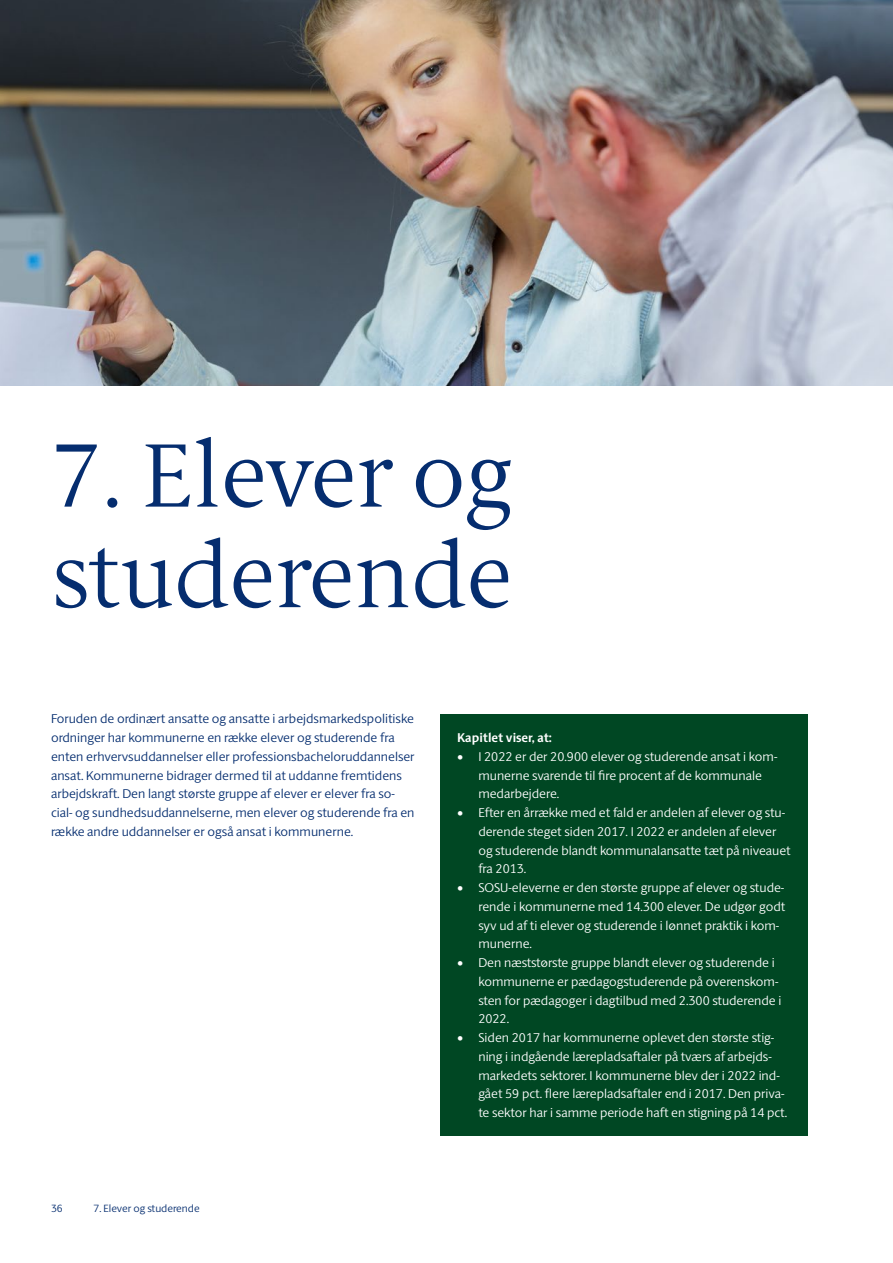
<style>
.page{position:relative;width:893px;height:1263px;background:#fff}
.page>*{position:absolute;margin:0;border:0;box-sizing:border-box;transform-origin:0 0}
.Rubrik_1{font:300 90px/100.5px "ID Serif";color:#052d6f}
.Brødtekst_Bullet{font:300 12.75px/18.8px "ID Sans";color:#fff}
.Brødtekst{font:300 12.75px/18.8px "ID Sans";color:#052d6f}
.Rubrik_3{font:700 12.75px "ID Sans";color:#fff}
.t1{font:300 10.5px "ID Sans";color:#052d6f}
.s1{font-family:"ID Serif";font-weight:400}
</style>
<div class="page">
<div style="left:440px;top:714px;width:368px;height:422px;background:#004723"></div>
<img style="left:0;top:0;width:893px;height:386px">
<h1 class="Rubrik_1" style="left:51px;top:427px;width:463px">7. Elever og studerende</h1>
<p class="Brødtekst" style="left:51px;top:709px;width:365px">Foruden de ordinært ansatte og ansatte i arbejdsmarkedspolitiske ordninger har kommunerne en række elever og studerende fra enten erhvervsuddannelser eller professionsbacheloruddannelser ansat. Kommunerne bidrager dermed til at uddanne fremtidens arbejdskraft. Den langt største gruppe af elever er elever fra so&shy;cial- og sundhedsuddannelserne, men elever og studerende fra en række andre uddannelser er også ansat i kommunerne.</p>
<p class="t1" style="left:51px;top:1202px;width:13px">36</p>
<p class="t1" style="left:94px;top:1202px;width:108px">7. Elever og studerende</p>
<h3 class="Rubrik_3" style="left:457px;top:730px;width:96px">Kapitlet viser, at:</h3>
<p class="Brødtekst_Bullet" style="left:478px;top:747px;width:301px;text-indent:-21px"><span class="s1">•</span> I 2022 er der 20.900 elever og studerende ansat i kom&shy;munerne svarende til fire procent af de kommunale medarbejdere.</p>
<p class="Brødtekst_Bullet" style="left:478px;top:803px;width:314px;text-indent:-21px"><span class="s1">•</span> Efter en årrække med et fald er andelen af elever og stu&shy;derende steget siden 2017. I 2022 er andelen af elever og studerende blandt kommunalansatte tæt på niveauet fra 2013.</p>
<p class="Brødtekst_Bullet" style="left:478px;top:878px;width:309px;text-indent:-21px"><span class="s1">•</span> SOSU-eleverne er den største gruppe af elever og stude&shy;rende i kommunerne med 14.300 elever. De udgør godt syv ud af ti elever og studerende i lønnet praktik i kom&shy;munerne.</p>
<p class="Brødtekst_Bullet" style="left:478px;top:953px;width:305px;text-indent:-21px"><span class="s1">•</span> Den næststørste gruppe blandt elever og studerende i kommunerne er pædagogstuderende på overenskom&shy;sten for pædagoger i dagtilbud med 2.300 studerende i 2022.</p>
<p class="Brødtekst_Bullet" style="left:478px;top:1028px;width:310px;text-indent:-21px"><span class="s1">•</span> Siden 2017 har kommunerne oplevet den største stig&shy;ning i indgående lærepladsaftaler på tværs af arbejds&shy;markedets sektorer. I kommunerne blev der i 2022 ind&shy;gået 59 pct. flere lærepladsaftaler end i 2017. Den priva&shy;te sektor har i samme periode haft en stigning på 14 pct.</p>
</div>
